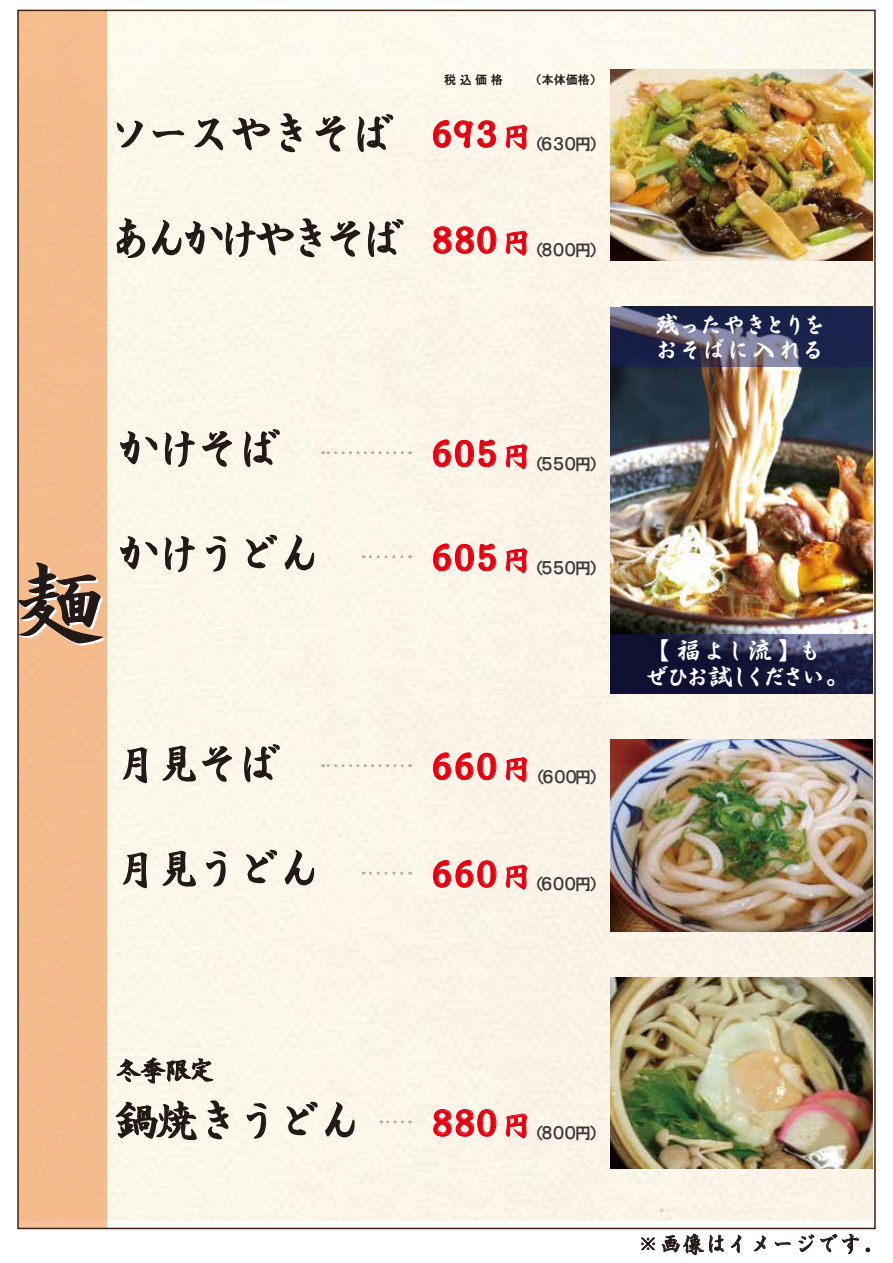
<style>
.page{position:relative;width:893px;height:1263px;background:#fff}
.page>*{position:absolute;margin:0;border:0;box-sizing:border-box;transform-origin:0 0}
.t1{font:90px "Arisawa Kaisho";color:#221815}
.t2{font:45px "Arisawa Kaisho";letter-spacing:-.1em;color:#221815}
.t3{font:45px "Arisawa Kaisho";letter-spacing:-.2em;color:#221815}
.t4{font:27px "Arisawa Kaisho";color:#221815}
.t5{font:24px/25.5px "EPSON FUTO GYOSHO";letter-spacing:-.15em;color:#fff}
.t6{font:24px/25.5px "EPSON FUTO GYOSHO";letter-spacing:-.05em;color:#fff}
.t7{font:22.5px "Arisawa Kaisho";color:#221815}
.t8{font:16.5px "HGS Gothic E";letter-spacing:-.3em;color:#3e3a39}
.t9{font:12px "HGS Gothic E";letter-spacing:.15em;color:#221815}
</style>
<div class="page">
<div style="left:107px;top:13px;width:766px;height:1207px;background:#fcf6eb"></div>
<div style="left:19px;top:10px;width:88px;height:1218px;background:#f4bb8d"></div>
<svg style="left:20px;top:561px;width:88px;height:85px"></svg>
<svg style="left:641px;top:1233px;width:101px;height:22px"></svg>
<svg style="left:753px;top:1235px;width:13px;height:16px"></svg>
<svg style="left:774px;top:1242px;width:17px;height:4px"></svg>
<svg style="left:798px;top:1234px;width:16px;height:18px"></svg>
<svg style="left:820px;top:1233px;width:39px;height:21px"></svg>
<svg style="left:865px;top:1247px;width:5px;height:5px"></svg>
<img style="left:611px;top:69px;width:262px;height:192px">
<img style="left:611px;top:977px;width:262px;height:192px">
<img style="left:611px;top:739px;width:262px;height:192px">
<img style="left:610px;top:366px;width:262px;height:327px">
<svg style="left:610px;top:307px;width:262px;height:59px;background:#393d5e"></svg>
<svg style="left:611px;top:634px;width:262px;height:59px;background:#212345"></svg>
<svg style="left:433px;top:860px;width:63px;height:28px;background:#f6c2bd"></svg>
<svg style="left:506px;top:865px;width:21px;height:24px"></svg>
<svg style="left:433px;top:752px;width:63px;height:28px;background:#f6c1bc"></svg>
<svg style="left:506px;top:757px;width:21px;height:25px"></svg>
<svg style="left:433px;top:1109px;width:63px;height:27px;background:#f6bdb8"></svg>
<svg style="left:506px;top:1113px;width:21px;height:25px"></svg>
<svg style="left:433px;top:120px;width:63px;height:28px;background:#f7c4bf"></svg>
<svg style="left:506px;top:125px;width:21px;height:25px"></svg>
<svg style="left:433px;top:226px;width:63px;height:28px;background:#f7beba"></svg>
<svg style="left:506px;top:231px;width:21px;height:24px"></svg>
<svg style="left:433px;top:440px;width:63px;height:27px;background:#f6c0bb"></svg>
<svg style="left:506px;top:444px;width:21px;height:25px"></svg>
<svg style="left:433px;top:544px;width:63px;height:27px;background:#f7c1bc"></svg>
<svg style="left:506px;top:548px;width:21px;height:25px"></svg>
<svg style="left:323px;top:451px;width:79px;height:3px"></svg>
<svg style="left:363px;top:555px;width:39px;height:3px"></svg>
<svg style="left:363px;top:872px;width:39px;height:3px"></svg>
<svg style="left:381px;top:1120px;width:21px;height:3px"></svg>
<svg style="left:323px;top:764px;width:79px;height:3px"></svg>
<svg style="left:116px;top:120px;width:28px;height:28px"></svg>
<svg style="left:152px;top:117px;width:72px;height:34px;background:#dfdacf"></svg>
<svg style="left:231px;top:117px;width:40px;height:34px"></svg>
<svg style="left:279px;top:112px;width:24px;height:41px"></svg>
<svg style="left:315px;top:114px;width:32px;height:38px"></svg>
<svg style="left:357px;top:113px;width:37px;height:40px"></svg>
<svg style="left:116px;top:217px;width:206px;height:42px;background:#d2ccc2"></svg>
<svg style="left:330px;top:218px;width:74px;height:40px;background:#cdc7bd"></svg>
<svg style="left:119px;top:430px;width:77px;height:38px;background:#d3cec4"></svg>
<svg style="left:202px;top:429px;width:31px;height:38px"></svg>
<svg style="left:243px;top:428px;width:38px;height:40px;background:#c8c0b7"></svg>
<svg style="left:119px;top:535px;width:77px;height:38px;background:#d3cec4"></svg>
<svg style="left:205px;top:535px;width:22px;height:37px"></svg>
<svg style="left:245px;top:534px;width:33px;height:35px"></svg>
<svg style="left:284px;top:533px;width:31px;height:38px"></svg>
<svg style="left:119px;top:746px;width:29px;height:38px"></svg>
<svg style="left:160px;top:744px;width:73px;height:38px;background:#c8c3b9"></svg>
<svg style="left:243px;top:743px;width:38px;height:40px;background:#c7c1b7"></svg>
<svg style="left:119px;top:851px;width:29px;height:38px"></svg>
<svg style="left:160px;top:850px;width:37px;height:37px"></svg>
<svg style="left:205px;top:850px;width:22px;height:37px"></svg>
<svg style="left:245px;top:849px;width:33px;height:35px"></svg>
<svg style="left:284px;top:848px;width:31px;height:38px"></svg>
<svg style="left:113px;top:1056px;width:106px;height:28px;background:#b6b0a7"></svg>
<svg style="left:114px;top:1099px;width:84px;height:42px;background:#b2aca3"></svg>
<svg style="left:206px;top:1099px;width:24px;height:41px"></svg>
<svg style="left:246px;top:1102px;width:21px;height:37px"></svg>
<svg style="left:285px;top:1101px;width:33px;height:35px"></svg>
<svg style="left:324px;top:1100px;width:31px;height:38px"></svg>
<h2 class="t2" style="left:108px;top:115px;width:290px">ソースやきそば</h2>
<h2 class="t3" style="left:109px;top:220px;width:299px">あんかけやきそば</h2>
<p class="t9" style="left:444px;top:74px;width:60px">税込価格</p>
<p class="t9" style="left:530px;top:74px;width:73px">（本体価格）</p>
<p class="t8" style="left:423px;top:136px;width:184px"><sup>６９３</sup><sup>円</sup>（６３０円）</p>
<p class="t8" style="left:423px;top:242px;width:184px"><sup>８８０</sup><sup>円</sup>（８００円）</p>
<h2 class="t2" style="left:116px;top:430px;width:168px">かけそば</h2>
<h1 class="t1" style="left:18px;top:566px;width:85px">麺</h1>
<h2 class="t2" style="left:116px;top:535px;width:209px">かけうどん</h2>
<h2 class="t2" style="left:116px;top:745px;width:168px">月見そば</h2>
<h2 class="t2" style="left:116px;top:850px;width:209px">月見うどん</h2>
<p class="t8" style="left:423px;top:455px;width:184px"><sup>６０５</sup><sup>円</sup>（５５０円）</p>
<p class="t8" style="left:423px;top:559px;width:184px"><sup>６０５</sup><sup>円</sup>（５５０円）</p>
<p class="t8" style="left:423px;top:768px;width:184px"><sup>６６０</sup><sup>円</sup>（６００円）</p>
<p class="t8" style="left:423px;top:876px;width:184px"><sup>６６０</sup><sup>円</sup>（６００円）</p>
<h3 class="t6" style="left:655px;top:311px;width:173px">残ったやきとりをおそばに入れる</h3>
<h3 class="t5" style="left:644px;top:638px;width:206px">【福よし流】も<br>ぜひお試しください。</h3>
<h3 class="t4" style="left:116px;top:1059px;width:101px">冬季限定</h3>
<h2 class="t2" style="left:116px;top:1102px;width:249px">鍋焼きうどん</h2>
<p class="t8" style="left:423px;top:1124px;width:184px"><sup>８８０</sup><sup>円</sup>（８００円）</p>
<h3 class="t7" style="left:638px;top:1234px;width:249px">※画像はイメージです。</h3>
</div>
